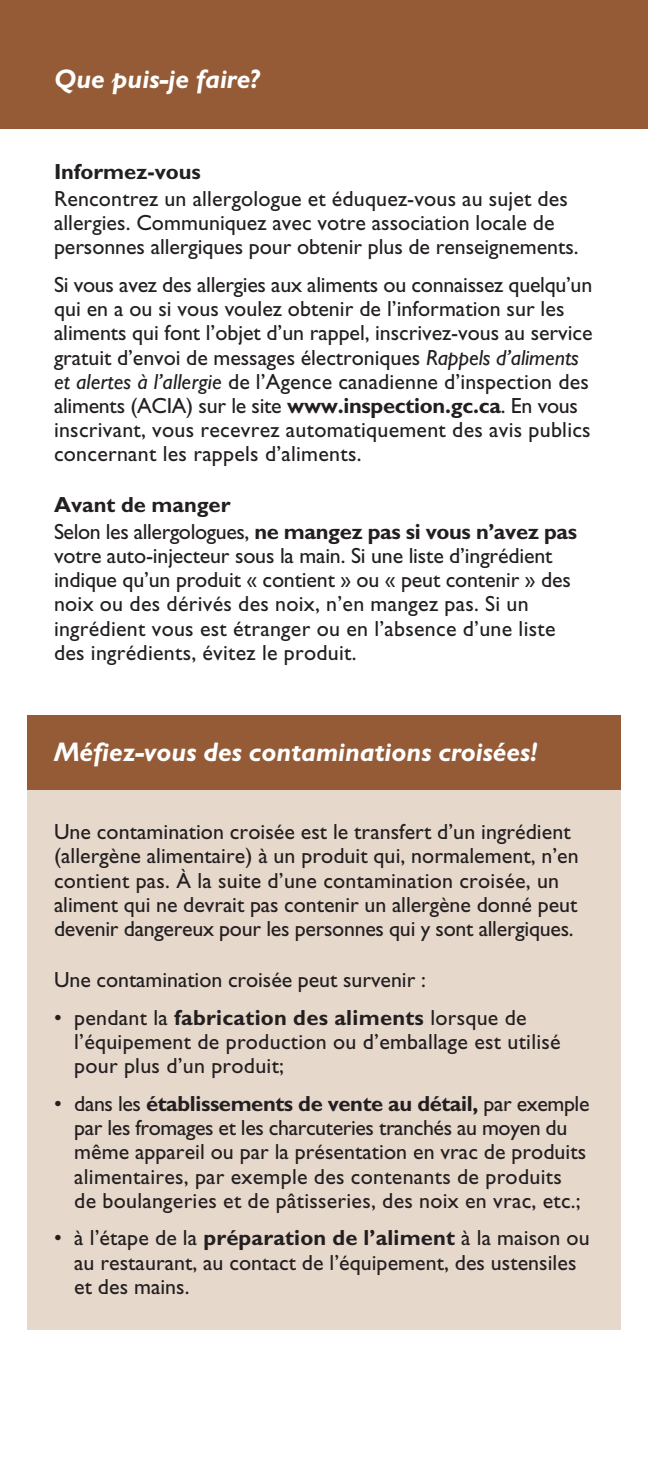
<style>
.page{position:relative;width:648px;height:1458px;background:#fff}
.page>*{position:absolute;margin:0;border:0;box-sizing:border-box;transform-origin:0 0}
.reversed_heading{font:italic 700 27px "Gill Sans";letter-spacing:-.005em;color:#fff}
.body_fra{font:22.05px/24.3px "Gill Sans";color:#231f20}
.body_less_space_bel{font:22.05px/24.3px "Gill Sans";color:#231f20}
.bold_subhead_fra{font:700 22.05px "Gill Sans";letter-spacing:-.005em;color:#231f20}
.s1{font-style:italic}
.s2{font-weight:700}
</style>
<div class="page">
<div style="left:27px;top:716px;width:594px;height:614px;background:#e7d8cc"></div>
<div style="left:27px;top:716px;width:594px;height:74px;background:#945b36"></div>
<div style="left:0;top:0;width:648px;height:128px;background:#945b36"></div>
<p class="reversed_heading" style="left:54px;top:63px;width:207px">Que puis-je faire?</p>
<p class="bold_subhead_fra" style="left:54px;top:159px;width:149px">Informez-vous</p>
<p class="body_less_space_bel" style="left:54px;top:186px;width:526px">Rencontrez un allergologue et éduquez-vous au sujet des allergies. Communiquez avec votre association locale de personnes allergiques pour obtenir plus de renseignements.</p>
<p class="body_fra" style="left:54px;top:272px;width:540px">Si vous avez des allergies aux aliments ou connaissez quelqu’un qui en a ou si vous voulez obtenir de l’information sur les aliments qui font l’objet d’un rappel, inscrivez-vous au service gratuit d’envoi de messages électroniques <span class="s1">Rappels d’aliments et alertes à l’allergie</span> de l’Agence canadienne d’inspection des aliments (ACIA) sur le site <span class="s2">www.inspection.gc.ca</span>. En vous inscrivant, vous recevrez automatiquement des avis publics concernant les rappels d’aliments.</p>
<p class="bold_subhead_fra" style="left:54px;top:492px;width:178px">Avant de manger</p>
<p class="body_fra" style="left:54px;top:519px;width:525px">Selon les allergologues, <span class="s2">ne mangez pas si vous n’avez pas </span>votre auto-injecteur sous la main. Si une liste d’ingrédient indique qu’un produit « contient » ou « peut contenir » des noix ou des dérivés des noix, n’en mangez pas. Si un ingrédient vous est étranger ou en l’absence d’une liste des ingrédients, évitez le produit.</p>
<p class="reversed_heading" style="left:54px;top:736px;width:485px">Méfiez-vous des contaminations croisées!</p>
<p class="body_fra" style="left:54px;top:820px;width:526px">Une contamination croisée est le transfert d’un ingrédient (allergène alimentaire) à un produit qui, normalement, n’en contient pas. À la suite d’une contamination croisée, un aliment qui ne devrait pas contenir un allergène donné peut devenir dangereux pour les personnes qui y sont allergiques.</p>
<p class="body_less_space_bel" style="left:54px;top:968px;width:373px">Une contamination croisée peut survenir :</p>
<p class="body_fra" style="left:74px;top:1005px;width:488px;text-indent:-20px">• pendant la <span class="s2">fabrication des aliments</span> lorsque de l’équipement de production ou d’emballage est utilisé pour plus d’un produit;</p>
<p class="body_fra" style="left:74px;top:1091px;width:517px;text-indent:-20px">• dans les <span class="s2">établissements de vente au détail,</span> par exemple par les fromages et les charcuteries tranchés au moyen du même appareil ou par la présentation en vrac de produits alimentaires, par exemple des contenants de produits<br>de boulangeries et de pâtisseries, des noix en vrac, etc.;</p>
<p class="body_fra" style="left:74px;top:1226px;width:517px;text-indent:-20px">• à l’étape de la <span class="s2">préparation de l’aliment</span> à la maison ou au restaurant, au contact de l’équipement, des ustensiles et des mains.</p>
</div>
